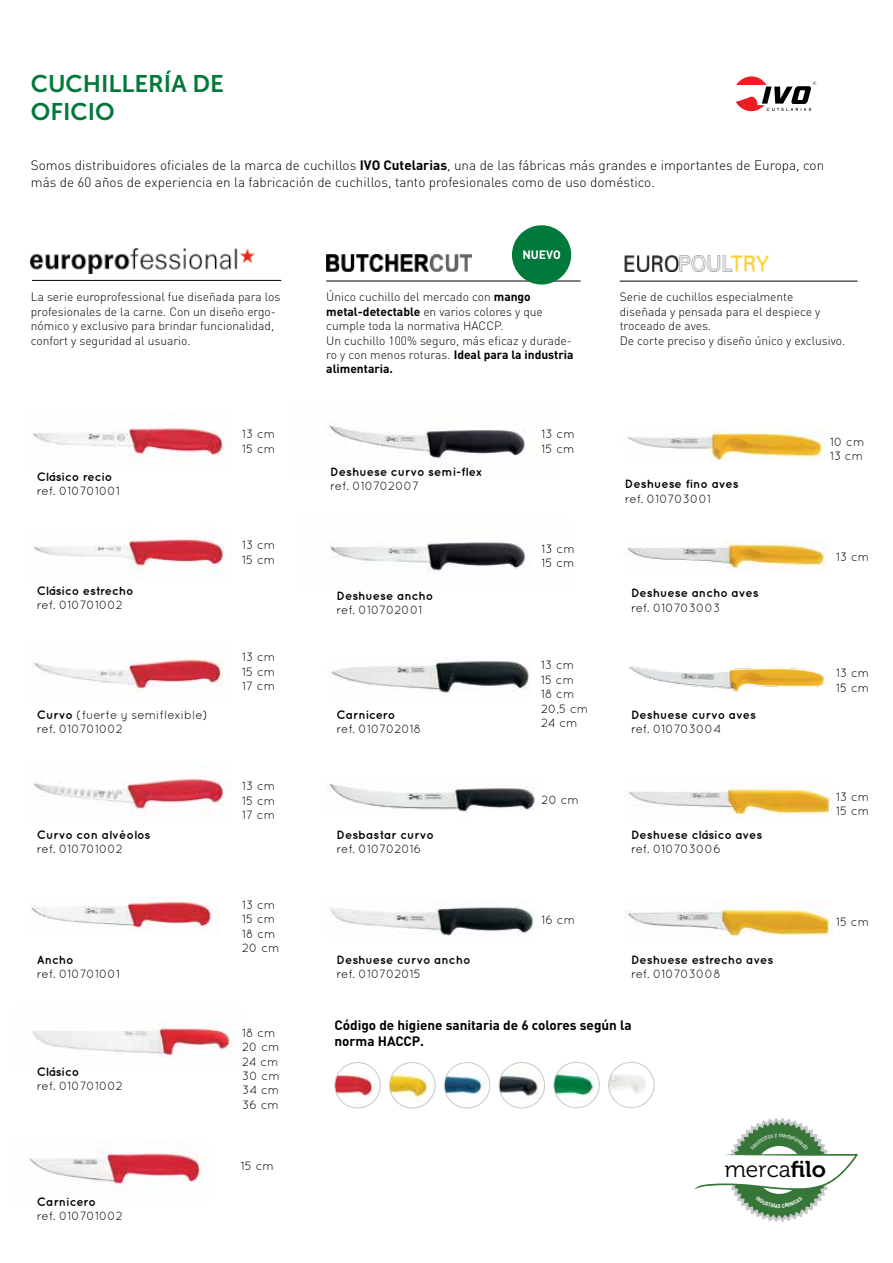
<style>
.page{position:relative;width:893px;height:1263px;background:#fff}
.page>*{position:absolute;margin:0;border:0;box-sizing:border-box;transform-origin:0 0}
.t1{font:24px/28.8px "Museo Sans 700";color:#00793a}
.t2{font:22.8px "Museo 300";color:#000}
.t3{font:300 13.5px/16.2px "DIN Pro";color:#000}
.t4{font:700 13.5px/16.2px "DIN Pro";color:#000}
.t5{font:300 12px/14.4px "DIN Pro";color:#000}
.t6{font:12px/14.4px "Quicksand";color:#000}
.t7{font:700 12px "Quicksand";color:#000}
.t8{font:700 12px "DIN Pro";color:#fff}
.s1{font-weight:700}
.s2{font-family:"Museo 700"}
</style>
<div class="page">
<img style="left:31px;top:249px;width:224px;height:25px">
<img style="left:33px;top:428px;width:198px;height:32px">
<img style="left:31px;top:896px;width:188px;height:35px">
<img style="left:33px;top:529px;width:197px;height:50px">
<img style="left:31px;top:1022px;width:204px;height:35px">
<img style="left:33px;top:659px;width:197px;height:35px">
<img style="left:29px;top:1149px;width:180px;height:43px">
<img style="left:33px;top:763px;width:196px;height:52px">
<hr style="left:32px;top:280px;width:249px;height:1px;background:#000">
<img style="left:326px;top:255px;width:145px;height:16px">
<img style="left:327px;top:424px;width:198px;height:40px">
<img style="left:330px;top:541px;width:200px;height:30px">
<img style="left:331px;top:657px;width:199px;height:36px">
<img style="left:327px;top:783px;width:208px;height:30px">
<img style="left:326px;top:907px;width:208px;height:29px">
<hr style="left:326px;top:281px;width:255px;height:1px;background:#000">
<div style="left:512px;top:225px;width:59px;height:60px;background:#00793a;border-radius:50%"></div>
<img style="left:627px;top:426px;width:199px;height:35px">
<img style="left:624px;top:255px;width:145px;height:16px">
<img style="left:624px;top:539px;width:203px;height:33px">
<img style="left:629px;top:666px;width:196px;height:26px">
<img style="left:626px;top:784px;width:206px;height:33px">
<img style="left:625px;top:902px;width:207px;height:35px">
<hr style="left:620px;top:281px;width:237px;height:1px;background:#000">
<img style="left:336px;top:1066px;width:44px;height:42px">
<div style="left:334px;top:1062px;width:47px;height:46px;border:1px solid #c7c8ca;border-radius:50%"></div>
<img style="left:499px;top:1065px;width:46px;height:43px">
<div style="left:499px;top:1062px;width:46px;height:46px;border:1px solid #c7c8ca;border-radius:50%"></div>
<img style="left:390px;top:1068px;width:44px;height:34px">
<div style="left:389px;top:1062px;width:46px;height:46px;border:1px solid #c7c8ca;border-radius:50%"></div>
<img style="left:555px;top:1068px;width:44px;height:35px">
<div style="left:553px;top:1062px;width:47px;height:46px;border:1px solid #c7c8ca;border-radius:50%"></div>
<img style="left:444px;top:1062px;width:46px;height:46px;border-radius:23px">
<div style="left:444px;top:1062px;width:46px;height:46px;border:1px solid #c7c8ca;border-radius:50%"></div>
<img style="left:609px;top:1070px;width:40px;height:32px">
<div style="left:608px;top:1062px;width:46px;height:46px;border:1px solid #c7c8ca;border-radius:50%"></div>
<svg style="left:736px;top:76px;width:80px;height:36px"></svg>
<svg style="left:694px;top:1118px;width:164px;height:104px"></svg>
<h1 class="t1" style="left:31px;top:69px;width:195px">CUCHILLERÍA DE<br>OFICIO</h1>
<p class="t3" style="left:31px;top:157px;width:795px">Somos distribuidores oficiales de la marca de cuchillos <span class="s1">IVO Cutelarias</span>, una de las fábricas más grandes e importantes de Europa, con más de 60 años de experiencia en la fabricación de cuchillos, tanto profesionales como de uso doméstico.</p>
<p class="t8" style="left:522px;top:247px;width:40px">NUEVO</p>
<p class="t5" style="left:31px;top:289px;width:251px">La serie europrofessional fue diseñada para los profesionales de la carne. Con un diseño ergo&shy;nómico y exclusivo para brindar funcionalidad, confort y seguridad al usuario.</p>
<p class="t5" style="left:326px;top:289px;width:249px">Único cuchillo del mercado con <span class="s1">mango metal-detectable</span> en varios colores y que cumple toda la normativa HACCP.<br>Un cuchillo 100% seguro, más eficaz y durade&shy;ro y con menos roturas. <span class="s1">Ideal para la industria alimentaria.</span></p>
<p class="t5" style="left:620px;top:289px;width:227px">Serie de cuchillos especialmente<br>diseñada y pensada para el despiece y troceado de aves.<br>De corte preciso y diseño único y exclusivo.</p>
<p class="t6" style="left:242px;top:427px;width:35px">13 cm<br>15 cm</p>
<p class="t6" style="left:542px;top:427px;width:35px">13 cm<br>15 cm</p>
<p class="t6" style="left:830px;top:434px;width:36px">10 cm<br>13 cm</p>
<p class="t7" style="left:37px;top:469px;width:77px">Clásico recio</p>
<p class="t6" style="left:37px;top:484px;width:85px">ref. 010701001</p>
<p class="t7" style="left:330px;top:464px;width:154px">Deshuese curvo semi-flex</p>
<p class="t6" style="left:330px;top:479px;width:90px">ref. 010702007</p>
<p class="t7" style="left:625px;top:477px;width:115px">Deshuese fino aves</p>
<p class="t6" style="left:625px;top:491px;width:88px">ref. 010703001</p>
<p class="t6" style="left:242px;top:538px;width:35px">13 cm<br>15 cm</p>
<p class="t6" style="left:542px;top:541px;width:35px">13 cm<br>15 cm</p>
<p class="t6" style="left:836px;top:550px;width:35px">13 cm</p>
<p class="t7" style="left:37px;top:583px;width:98px">Clásico estrecho</p>
<p class="t6" style="left:37px;top:598px;width:88px">ref. 010701002</p>
<p class="t7" style="left:336px;top:588px;width:99px">Deshuese ancho</p>
<p class="t6" style="left:336px;top:603px;width:88px">ref. 010702001</p>
<p class="t7" style="left:631px;top:586px;width:129px">Deshuese ancho aves</p>
<p class="t6" style="left:631px;top:600px;width:91px">ref. 010703003</p>
<p class="t6" style="left:37px;top:707px;width:172px"><span class="s1">Curvo</span> (fuerte y semiflexible) ref. 010701002</p>
<p class="t6" style="left:242px;top:650px;width:35px;text-align:justify">13 cm 15 cm 17 cm</p>
<p class="t7" style="left:336px;top:707px;width:60px">Carnicero</p>
<p class="t6" style="left:336px;top:722px;width:87px">ref. 010702018</p>
<p class="t6" style="left:541px;top:658px;width:49px">13 cm<br>15 cm<br>18 cm<br>20,5 cm<br>24 cm</p>
<p class="t7" style="left:631px;top:707px;width:126px">Deshuese curvo aves</p>
<p class="t6" style="left:631px;top:722px;width:92px">ref. 010703004</p>
<p class="t6" style="left:836px;top:666px;width:35px">13 cm<br>15 cm</p>
<p class="t6" style="left:242px;top:779px;width:35px;text-align:justify">13 cm 15 cm 17 cm</p>
<p class="t6" style="left:542px;top:793px;width:39px">20 cm</p>
<p class="t6" style="left:836px;top:789px;width:35px">13 cm<br>15 cm</p>
<p class="t7" style="left:37px;top:827px;width:115px">Curvo con alvéolos</p>
<p class="t6" style="left:37px;top:841px;width:88px">ref. 010701002</p>
<p class="t7" style="left:336px;top:827px;width:99px">Desbastar curvo</p>
<p class="t6" style="left:336px;top:841px;width:87px">ref. 010702016</p>
<p class="t7" style="left:631px;top:827px;width:133px">Deshuese clásico aves</p>
<p class="t6" style="left:631px;top:841px;width:92px">ref. 010703006</p>
<p class="t6" style="left:242px;top:897px;width:39px">13 cm<br>15 cm<br>18 cm<br>20 cm</p>
<p class="t6" style="left:542px;top:912px;width:35px">16 cm</p>
<p class="t6" style="left:836px;top:914px;width:34px">15 cm</p>
<p class="t7" style="left:37px;top:952px;width:38px">Ancho</p>
<p class="t6" style="left:37px;top:966px;width:85px">ref. 010701001</p>
<p class="t7" style="left:336px;top:952px;width:136px">Deshuese curvo ancho</p>
<p class="t6" style="left:336px;top:966px;width:86px">ref. 010702015</p>
<p class="t7" style="left:631px;top:952px;width:144px">Deshuese estrecho aves</p>
<p class="t6" style="left:631px;top:966px;width:91px">ref. 010703008</p>
<p class="t7" style="left:37px;top:1064px;width:44px">Clásico</p>
<p class="t6" style="left:37px;top:1079px;width:88px">ref. 010701002</p>
<p class="t6" style="left:242px;top:1025px;width:39px">18 cm<br>20 cm<br>24 cm<br>30 cm<br>34 cm<br>36 cm</p>
<p class="t4" style="left:334px;top:1016px;width:299px">Código de higiene sanitaria de 6 colores según la norma HACCP.</p>
<p class="t6" style="left:241px;top:1158px;width:35px">15 cm</p>
<h2 class="t2" style="left:725px;top:1157px;width:103px">merca<span class="s2">filo</span></h2>
<p class="t7" style="left:37px;top:1195px;width:60px">Carnicero</p>
<p class="t6" style="left:37px;top:1209px;width:88px">ref. 010701002</p>
</div>
